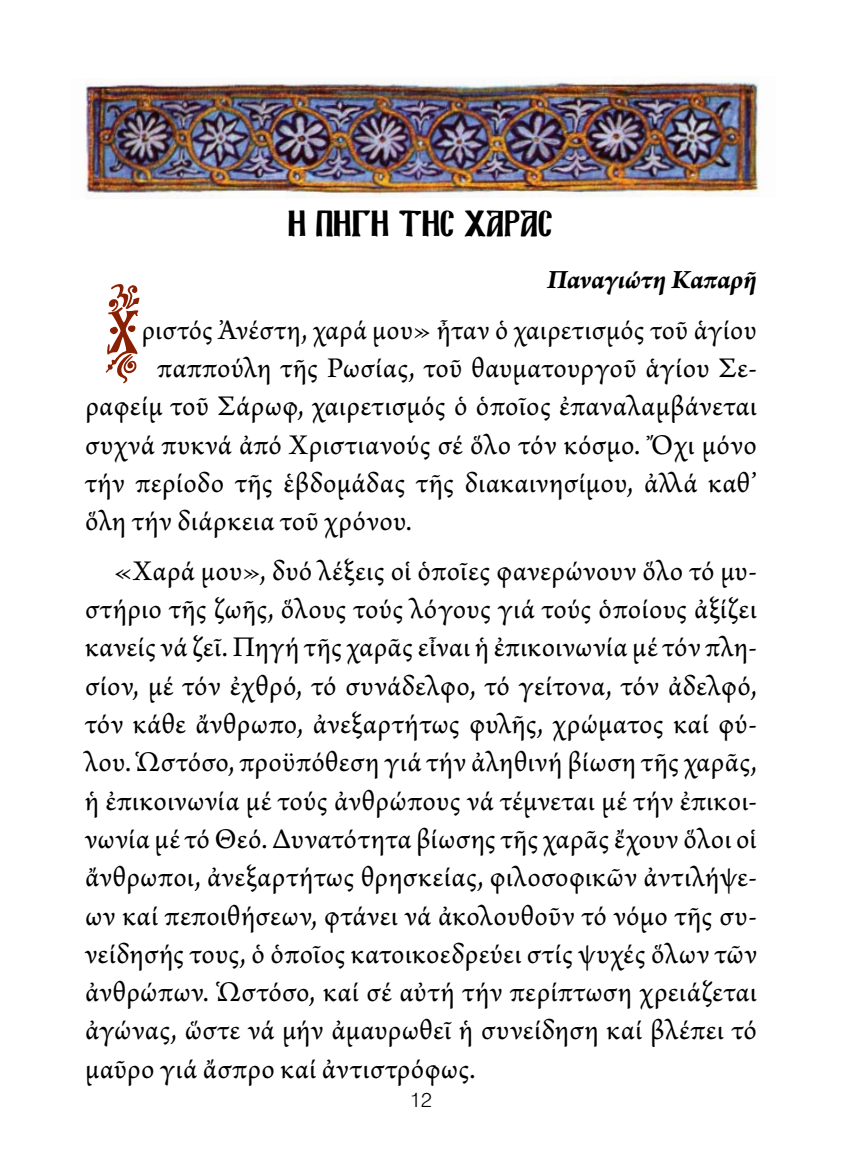
<style>
.page{position:relative;width:842px;height:1163px;background:#fff}
.page>*{position:absolute;margin:0;border:0;box-sizing:border-box;transform-origin:0 0}
.t1{font:100px "Mg Konstantinos";color:#8a2003}
.t2{font:32px "Mg Ekklisia Normal";color:#000;scale:.95 1}
.t3{font:30px/38.2px "Arno Pro";letter-spacing:.02em;color:#000;text-align:justify}
.t4{font:italic 700 28px "Arno Pro";letter-spacing:-.005em;color:#000}
.t5{font:300 20px "UB Helvetica";color:#000}
</style>
<div class="page">
<img style="left:85px;top:79px;width:675px;height:120px">
<p class="t2" style="left:289px;top:210px;width:280px">H ¶HGH THS XARAS</p>
<p class="t4" style="left:547px;top:263px;width:211px">Παναγιώτη Καπαρῆ</p>
<h1 class="t1" style="left:106px;top:283px;width:40px">X</h1>
<p class="t3" style="left:141px;top:312px;width:617px">ριστός Ἀνέστη, χαρά μου» ἦταν ὁ χαιρετισμός τοῦ ἁγίου</p>
<p class="t3" style="left:157px;top:350px;width:601px">παππούλη τῆς Ρωσίας, τοῦ θαυματουργοῦ ἁγίου Σε-</p>
<p class="t3" style="left:85px;top:388px;width:673px">ραφείμ τοῦ Σάρωφ, χαιρετισμός ὁ ὁποῖος ἐπαναλαμβάνεται</p>
<p class="t3" style="left:85px;top:427px;width:673px">συχνά πυκνά ἀπό Χριστιανούς σέ ὅλο τόν κόσμο. Ὄχι μόνο</p>
<p class="t3" style="left:85px;top:465px;width:673px">τήν περίοδο τῆς ἑβδομάδας τῆς διακαινησίμου, ἀλλά καθ’</p>
<p class="t3" style="left:85px;top:503px;width:329px">ὅλη τήν διάρκεια τοῦ χρόνου.</p>
<p class="t3" style="left:85px;top:553px;width:673px;text-indent:28px">«Χαρά μου», δυό λέξεις οἱ ὁποῖες φανερώνουν ὅλο τό μυ&shy;στήριο τῆς ζωῆς, ὅλους τούς λόγους γιά τούς ὁποίους ἀξίζει κανείς νά ζεῖ. Πηγή τῆς χαρᾶς εἶναι ἡ ἐπικοινωνία μέ τόν πλη&shy;σίον, μέ τόν ἐχθρό, τό συνάδελφο, τό γείτονα, τόν ἀδελφό, τόν κάθε ἄνθρωπο, ἀνεξαρτήτως φυλῆς, χρώματος καί φύ&shy;λου. Ὡστόσο, προϋπόθεση γιά τήν ἀληθινή βίωση τῆς χαρᾶς, ἡ ἐπικοινωνία μέ τούς ἀνθρώπους νά τέμνεται μέ τήν ἐπικοι&shy;νωνία μέ τό Θεό. Δυνατότητα βίωσης τῆς χαρᾶς ἔχουν ὅλοι οἱ ἄνθρωποι, ἀνεξαρτήτως θρησκείας, φιλοσοφικῶν ἀντιλήψε&shy;ων καί πεποιθήσεων, φτάνει νά ἀκολουθοῦν τό νόμο τῆς συ&shy;νείδησής τους, ὁ ὁποῖος κατοικοεδρεύει στίς ψυχές ὅλων τῶν ἀνθρώπων. Ὡστόσο, καί σέ αὐτή τήν περίπτωση χρειάζεται ἀγώνας, ὥστε νά μήν ἀμαυρωθεῖ ἡ συνείδηση καί βλέπει τό μαῦρο γιά ἄσπρο καί ἀντιστρόφως.</p>
<p class="t5" style="left:410px;top:1087px;width:23px">12</p>
</div>
